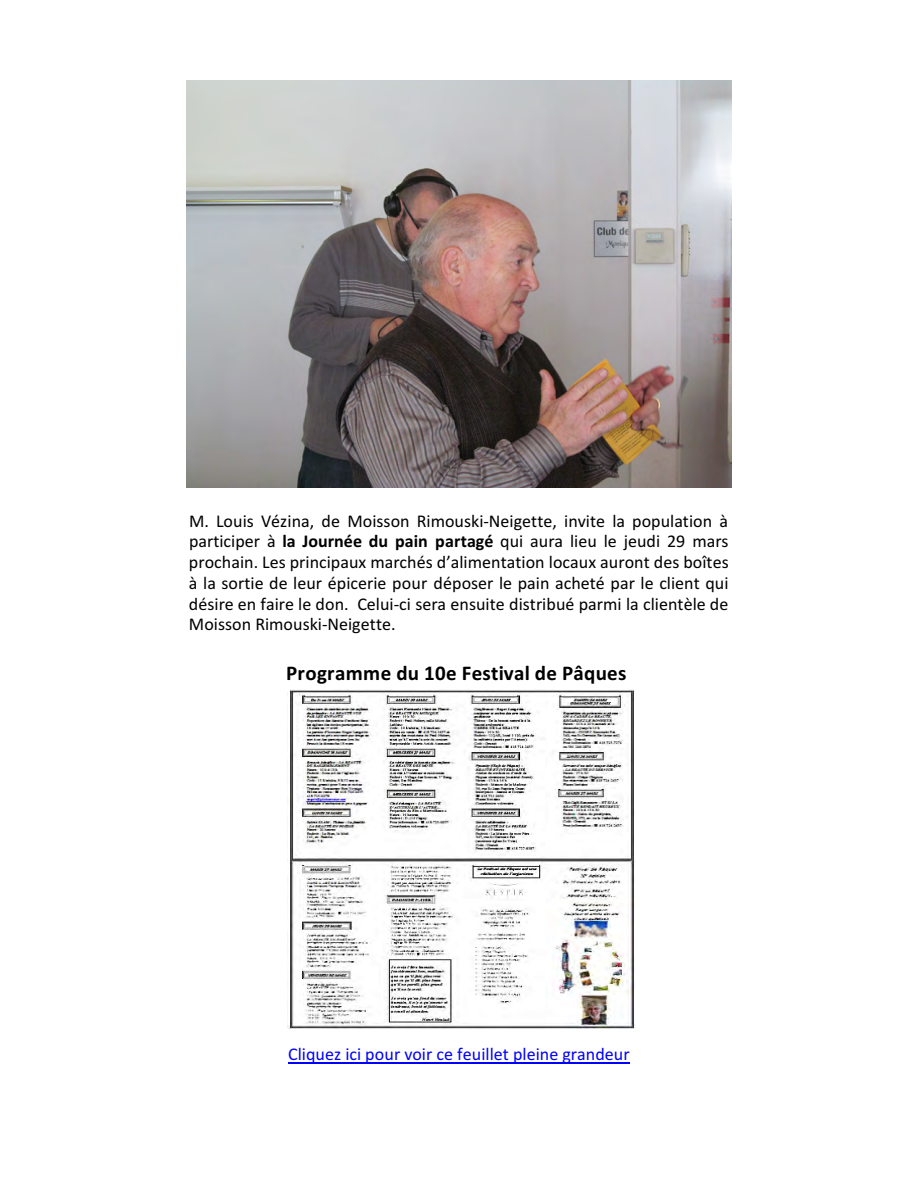
<style>
.page{position:relative;width:918px;height:1188px;background:#fff}
.page>*{position:absolute;margin:0;border:0;box-sizing:border-box;transform-origin:0 0}
.t1{font:700 21px "Calibri";letter-spacing:.015em;color:#000}
.t2{font:18px/20.7px "Calibri";color:#000;text-align:justify}
.t3{font:18px "Calibri";color:#00f}
.s1{font-weight:700}
</style>
<div class="page">
<img style="left:186px;top:81px;width:546px;height:407px">
<img style="left:287px;top:690px;width:349px;height:338px">
<hr style="left:288px;top:1062px;width:342px;height:1px;background:#00f">
<p class="t2" style="left:189px;top:512px;width:541px">M. Louis Vézina, de Moisson Rimouski-Neigette, invite la population à participer à <span class="s1">la Journée du pain partagé</span> qui aura lieu le jeudi 29 mars prochain. Les principaux marchés d’alimentation locaux auront des boîtes à la sortie de leur épicerie pour déposer le pain acheté par le client qui désire en faire le don. Celui-ci sera ensuite distribué parmi la clientèle de Moisson Rimouski-Neigette.</p>
<p class="t1" style="left:286px;top:664px;width:342px">Programme du 10e Festival de Pâques</p>
<p class="t3" style="left:288px;top:1046px;width:343px">Cliquez ici pour voir ce feuillet pleine grandeur</p>
</div>
